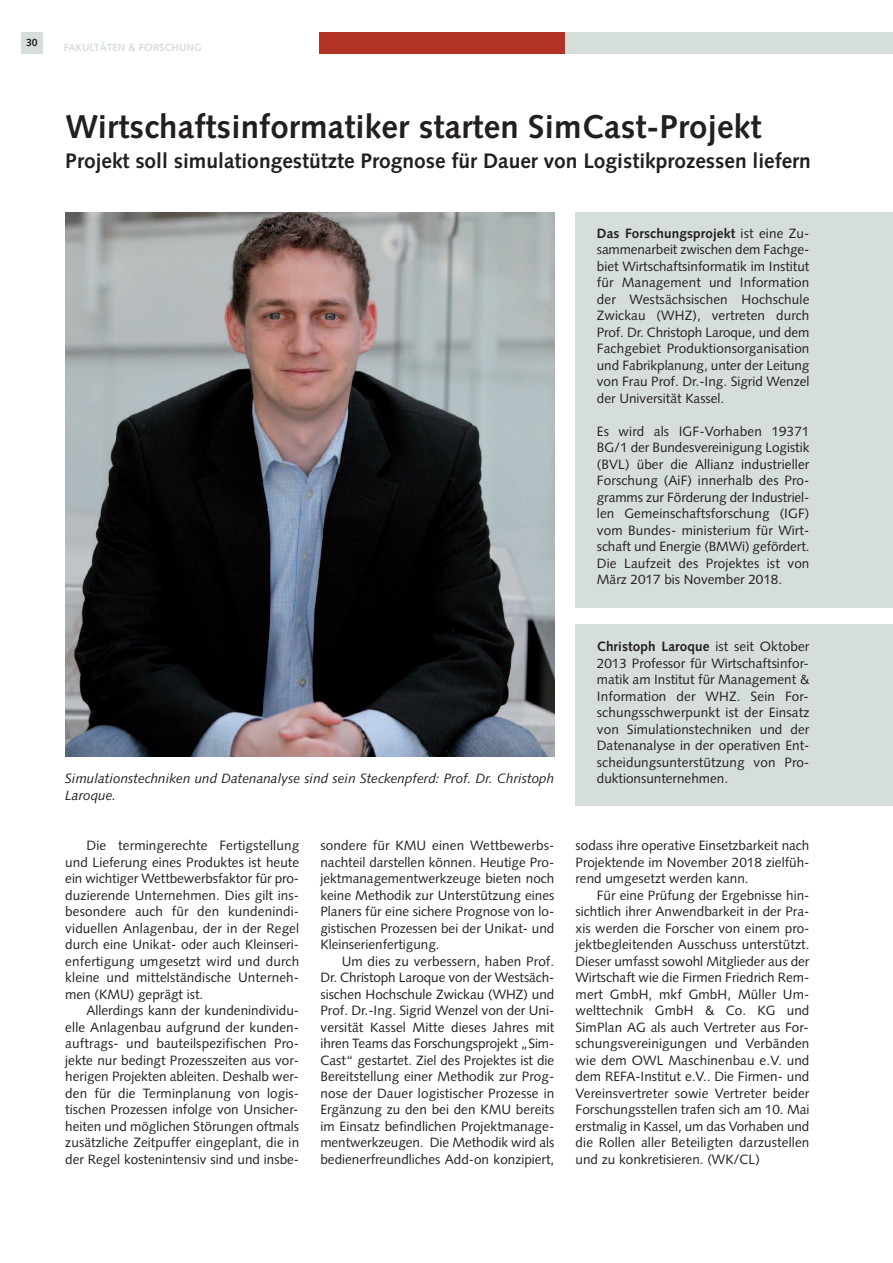
<style>
.page{position:relative;width:893px;height:1263px;background:#fff}
.page>*{position:absolute;margin:0;border:0;box-sizing:border-box;transform-origin:0 0}
.t1{font:700 33px "Syntax";letter-spacing:.005em;color:#231f20}
.t2{font:700 21px "Syntax";color:#231f20}
.t3{font:13.5px/16.5px "Syntax";color:#231f20;text-align:justify}
.t4{font:italic 13.5px/16.5px "Syntax";color:#231f20}
.t5{font:700 10.5px "Syntax";color:#d6ded9}
.t6{font:700 10.5px "Syntax";color:#231f20}
.s1{font-weight:700}
</style>
<div class="page">
<img style="left:65px;top:212px;width:489px;height:544px">
<div style="left:576px;top:624px;width:317px;height:181px;background:#d6ded9"></div>
<div style="left:576px;top:212px;width:317px;height:396px;background:#d6ded9"></div>
<div style="left:21px;top:32px;width:22px;height:22px;background:#d6ded9"></div>
<div style="left:546px;top:33px;width:347px;height:21px;background:#d6ded9"></div>
<div style="left:319px;top:33px;width:245px;height:21px;background:#b23326"></div>
<p class="t6" style="left:26px;top:38px;width:13px">30</p>
<p class="t5" style="left:64px;top:43px;width:139px">FAKULTÄTEN &amp; FORSCHUNG</p>
<h1 class="t1" style="left:65px;top:113px;width:698px">Wirtschaftsinformatiker starten SimCast-Projekt</h1>
<h2 class="t2" style="left:65px;top:152px;width:747px">Projekt soll simulationgestützte Prognose für Dauer von Logistikprozessen liefern</h2>
<p class="t3" style="left:597px;top:226px;width:214px"><span class="s1">Das Forschungsprojekt</span> ist eine Zu&shy;sammenarbeit zwischen dem Fachge&shy;biet Wirtschaftsinformatik im Institut für Management und Information der Westsächsischen Hochschule Zwickau (WHZ), vertreten durch Prof. Dr. Christoph Laroque, und dem Fachgebiet Produktionsorganisation und Fabrikplanung, unter der Leitung von Frau Prof. Dr.-Ing. Sigrid Wenzel der Universität Kassel.</p>
<p class="t3" style="left:597px;top:424px;width:214px">Es wird als IGF-Vorhaben 19371<br>BG/1 der Bundesvereinigung Logistik (BVL) über die Allianz industrieller Forschung (AiF) innerhalb des Pro&shy;gramms zur Förderung der Industriel&shy;len Gemeinschaftsforschung (IGF) vom Bundes- ministerium für Wirt&shy;schaft und Energie (BMWi) gefördert.<br>Die Laufzeit des Projektes ist von März 2017 bis November 2018.</p>
<p class="t4" style="left:65px;top:771px;width:490px">Simulationstechniken und Datenanalyse sind sein Steckenpferd: Prof. Dr. Christoph<br>Laroque.</p>
<p class="t3" style="left:65px;top:839px;width:235px;text-indent:21px">Die termingerechte Fertigstellung und Lieferung eines Produktes ist heute ein wichtiger Wettbewerbsfaktor für pro&shy;duzierende Unternehmen. Dies gilt ins&shy;besondere auch für den kundenindi&shy;viduellen Anlagenbau, der in der Regel durch eine Unikat- oder auch Kleinseri&shy;enfertigung umgesetzt wird und durch kleine und mittelständische Unterneh&shy;men (KMU) geprägt ist.</p>
<p class="t3" style="left:65px;top:1004px;width:235px;text-indent:21px">Allerdings kann der kundenindividu&shy;elle Anlagenbau aufgrund der kunden&shy;auftrags- und bauteilspezifischen Pro&shy;jekte nur bedingt Prozesszeiten aus vor&shy;herigen Projekten ableiten. Deshalb wer&shy;den für die Terminplanung von logis&shy;tischen Prozessen infolge von Unsicher&shy;heiten und möglichen Störungen oftmals zusätzliche Zeitpuffer eingeplant, die in der Regel kostenintensiv sind und insbe-</p>
<p class="t3" style="left:320px;top:839px;width:235px">sondere für KMU einen Wettbewerbs&shy;nachteil darstellen können. Heutige Pro&shy;jektmanagementwerkzeuge bieten noch keine Methodik zur Unterstützung eines Planers für eine sichere Prognose von lo&shy;gistischen Prozessen bei der Unikat- und Kleinserienfertigung.</p>
<p class="t3" style="left:320px;top:954px;width:235px;text-indent:21px">Um dies zu verbessern, haben Prof.<br>Dr. Christoph Laroque von der Westsäch&shy;sischen Hochschule Zwickau (WHZ) und Prof. Dr.-Ing. Sigrid Wenzel von der Uni&shy;versität Kassel Mitte dieses Jahres mit ihren Teams das Forschungsprojekt „Sim-Cast“ gestartet. Ziel des Projektes ist die Bereitstellung einer Methodik zur Prog&shy;nose der Dauer logistischer Prozesse in Ergänzung zu den bei den KMU bereits im Einsatz befindlichen Projektmanage&shy;mentwerkzeugen. Die Methodik wird als bedienerfreundliches Add-on konzipiert,</p>
<p class="t3" style="left:597px;top:640px;width:214px"><span class="s1">Christoph Laroque</span> ist seit Oktober 2013 Professor für Wirtschaftsinfor&shy;matik am Institut für Management &amp; Information der WHZ. Sein For&shy;schungsschwerpunkt ist der Einsatz von Simulationstechniken und der Datenanalyse in der operativen Ent&shy;scheidungsunterstützung von Pro&shy;duktionsunternehmen.</p>
<p class="t3" style="left:576px;top:839px;width:235px">sodass ihre operative Einsetzbarkeit nach Projektende im November 2018 zielfüh&shy;rend umgesetzt werden kann.</p>
<p class="t3" style="left:576px;top:888px;width:235px;text-indent:21px">Für eine Prüfung der Ergebnisse hin&shy;sichtlich ihrer Anwendbarkeit in der Pra&shy;xis werden die Forscher von einem pro&shy;jektbegleitenden Ausschuss unterstützt.<br>Dieser umfasst sowohl Mitglieder aus der Wirtschaft wie die Firmen Friedrich Rem&shy;mert GmbH, mkf GmbH, Müller Um&shy;welttechnik GmbH &amp; Co. KG und SimPlan AG als auch Vertreter aus For&shy;schungsvereinigungen und Verbänden wie dem OWL Maschinenbau e.V. und dem REFA-Institut e.V.. Die Firmen- und Vereinsvertreter sowie Vertreter beider Forschungsstellen trafen sich am 10. Mai erstmalig in Kassel, um das Vorhaben und die Rollen aller Beteiligten darzustellen und zu konkretisieren. (WK/CL)</p>
</div>
